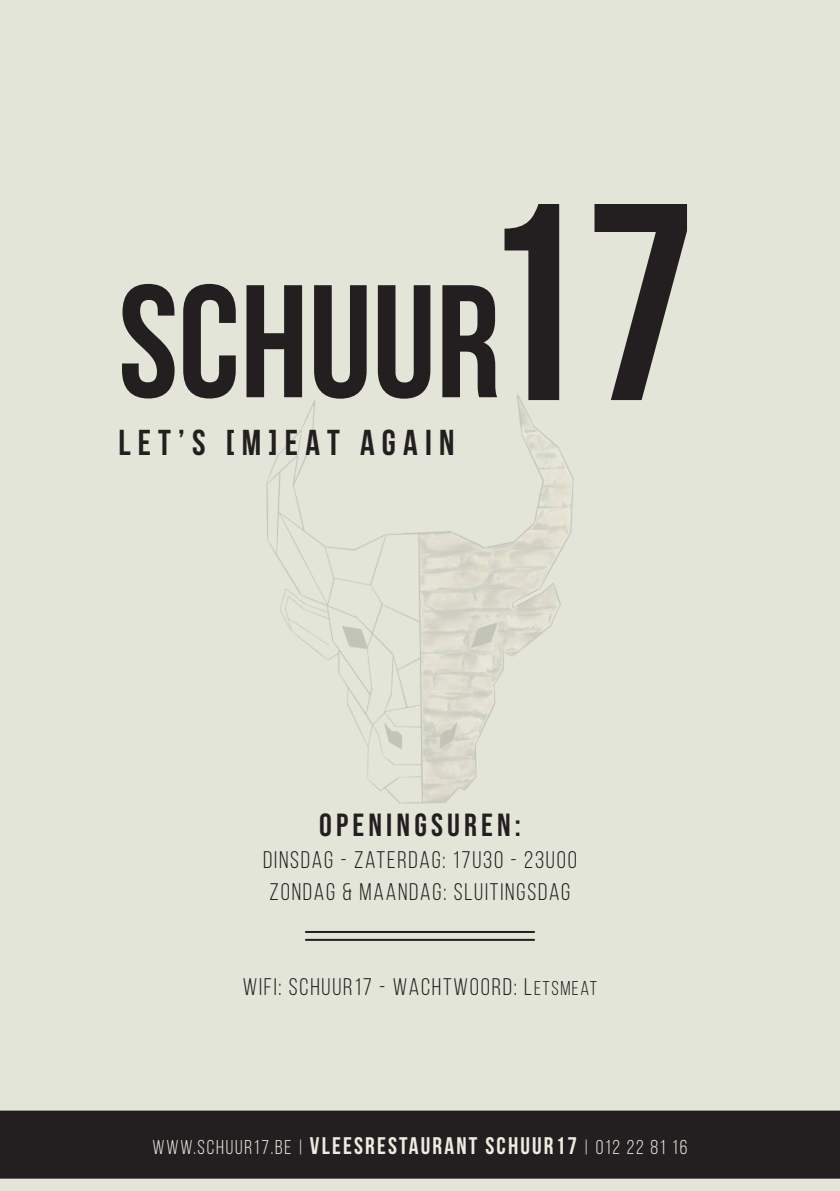
<style>
.page{position:relative;width:840px;height:1191px;background:#fff}
.page>*{position:absolute;margin:0;border:0;box-sizing:border-box;transform-origin:0 0}
.t1{font:700 280px "Bebas Neue";color:#231f20}
.t2{font:700 160px "Bebas Neue";color:#231f20}
.t3{font:700 36px "Bebas Neue";letter-spacing:.2em;color:#231f20}
.t4{font:32px "Bebas Neue";letter-spacing:.13em;color:#231f20}
.t5{font:24px "Bebas Neue";letter-spacing:.075em;color:#231f20}
.t6{font:20px "Bebas Neue";letter-spacing:.09em;color:#eeebe1}
.s1{font-size:20px}
.s2{font-weight:700;font-size:24px}
</style>
<div class="page">
<div style="left:0;top:0;width:839px;height:1191px;background:#e3e5d8"></div>
<div style="left:0;top:1110px;width:839px;height:68px;background:#231f20"></div>
<img style="left:264px;top:379px;width:312px;height:433px">
<hr style="left:305px;top:939px;width:229px;height:2px;background:#231f20">
<hr style="left:305px;top:931px;width:229px;height:2px;background:#231f20">
<p class="t1" style="left:474px;top:150px;width:223px">17</p>
<p class="t2" style="left:118px;top:254px;width:383px">SCHUUR</p>
<p class="t3" style="left:118px;top:423px;width:337px">LET’S [M]EAT AGAIN</p>
<p class="t4" style="left:319px;top:807px;width:203px">OPENINGSUREN:</p>
<p class="t5" style="left:263px;top:847px;width:315px">DINSDAG - ZATERDAG: 17U30 - 23U00</p>
<p class="t5" style="left:269px;top:879px;width:302px">ZONDAG &amp; MAANDAG: SLUITINGSDAG</p>
<p class="t5" style="left:242px;top:973px;width:356px">WIFI: SCHUUR17 - WACHTWOORD: L<span class="s1">ETSMEAT</span></p>
<p class="t6" style="left:152px;top:1136px;width:536px">WWW.SCHUUR17.BE | <span class="s2">VLEESRESTAURANT SCHUUR17</span> | 012 22 81 16</p>
</div>
